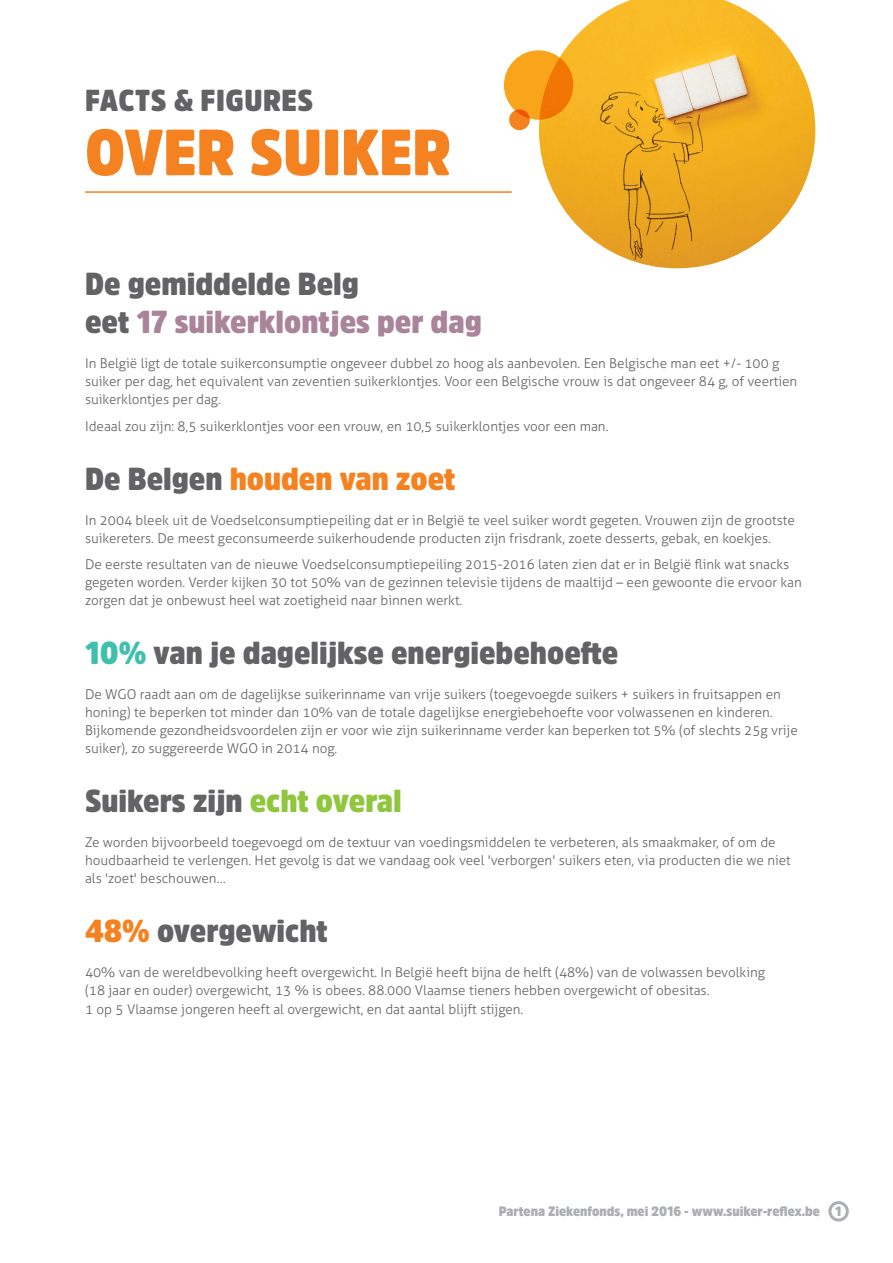
<style>
.page{position:relative;width:893px;height:1263px;background:#fff}
.page>*{position:absolute;margin:0;border:0;box-sizing:border-box;transform-origin:0 0}
.t1{font:900 64.5px "Amsi Pro Narw";color:#f58220}
.t2{font:900 31.5px "Amsi Pro Narw";color:#636366}
.t3{font:900 31.5px/37.8px "Amsi Pro Narw";color:#aa849a}
.t4{font:900 31.5px "Amsi Pro Narw";color:#f58220}
.t5{font:900 30px "Amsi Pro Narw";letter-spacing:.02em;color:#636366}
.t6{font:300 13.5px/18px "Aller";color:#636366}
.t7{font:900 13.5px "Amsi Pro Narw";color:#adaeb2}
.s1{color:#636366}
.s2{color:#40bfad}
.s3{color:#8fc63e}
.s4{color:#f58220}
</style>
<div class="page">
<img style="left:539px;top:0;width:276px;height:268px">
<svg style="left:504px;top:50px;width:69px;height:70px;background:#f69514"></svg>
<svg style="left:509px;top:109px;width:21px;height:21px"></svg>
<hr style="left:85px;top:191px;width:427px;height:2px;background:#f58220">
<div style="left:828px;top:1201px;width:21px;height:20px;border:3px solid #adaeb2;border-radius:50%"></div>
<p class="t5" style="left:85px;top:79px;width:229px">FACTS &amp; FIGURES</p>
<p class="t1" style="left:85px;top:108px;width:367px">OVER SUIKER</p>
<p class="t3" style="left:85px;top:265px;width:398px"><span class="s1">De gemiddelde Belg<br>eet</span> 17 suikerklontjes per dag</p>
<p class="t6" style="left:85px;top:354px;width:714px">In België ligt de totale suikerconsumptie ongeveer dubbel zo hoog als aanbevolen. Een Belgische man eet +/- 100 g suiker per dag, het equivalent van zeventien suikerklontjes. Voor een Belgische vrouw is dat ongeveer 84 g, of veertien suikerklontjes per dag.</p>
<p class="t6" style="left:85px;top:417px;width:525px">Ideaal zou zijn: 8,5 suikerklontjes voor een vrouw, en 10,5 suikerklontjes voor een man.</p>
<p class="t4" style="left:85px;top:457px;width:372px"><span class="s1">De Belgen</span> houden van zoet</p>
<p class="t6" style="left:85px;top:511px;width:711px">In 2004 bleek uit de Voedselconsumptiepeiling dat er in België te veel suiker wordt gegeten. Vrouwen zijn de grootste suikereters. De meest geconsumeerde suikerhoudende producten zijn frisdrank, zoete desserts, gebak, en koekjes.</p>
<p class="t6" style="left:85px;top:555px;width:718px">De eerste resultaten van de nieuwe Voedselconsumptiepeiling 2015-2016 laten zien dat er in België flink wat snacks gegeten worden. Verder kijken 30 tot 50% van de gezinnen televisie tijdens de maaltijd – een gewoonte die ervoor kan zorgen dat je onbewust heel wat zoetigheid naar binnen werkt.</p>
<p class="t2" style="left:85px;top:631px;width:535px"><span class="s2">10%</span> van je dagelijkse energiebehoefte</p>
<p class="t6" style="left:85px;top:685px;width:714px">De WGO raadt aan om de dagelijkse suikerinname van vrije suikers (toegevoegde suikers + suikers in fruitsappen en honing) te beperken tot minder dan 10% van de totale dagelijkse energiebehoefte voor volwassenen en kinderen.<br>Bijkomende gezondheidsvoordelen zijn er voor wie zijn suikerinname verder kan beperken tot 5% (of slechts 25g vrije suiker), zo suggereerde WGO in 2014 nog.</p>
<p class="t2" style="left:85px;top:779px;width:318px">Suikers zijn <span class="s3">echt overal</span></p>
<p class="t6" style="left:85px;top:834px;width:707px">Ze worden bijvoorbeeld toegevoegd om de textuur van voedingsmiddelen te verbeteren, als smaakmaker, of om de houdbaarheid te verlengen. Het gevolg is dat we vandaag ook veel 'verborgen' suikers eten, via producten die we niet als 'zoet' beschouwen…</p>
<p class="t2" style="left:85px;top:910px;width:244px"><span class="s4">48%</span> overgewicht</p>
<p class="t6" style="left:85px;top:964px;width:681px">40% van de wereldbevolking heeft overgewicht. In België heeft bijna de helft (48%) van de volwassen bevolking (18 jaar en ouder) overgewicht, 13 % is obees. 88.000 Vlaamse tieners hebben overgewicht of obesitas.<br>1 op 5 Vlaamse jongeren heeft al overgewicht, en dat aantal blijft stijgen.</p>
<p class="t7" style="left:499px;top:1202px;width:344px">Partena Ziekenfonds, mei 2016 - www.suiker-reflex.be 1</p>
</div>
